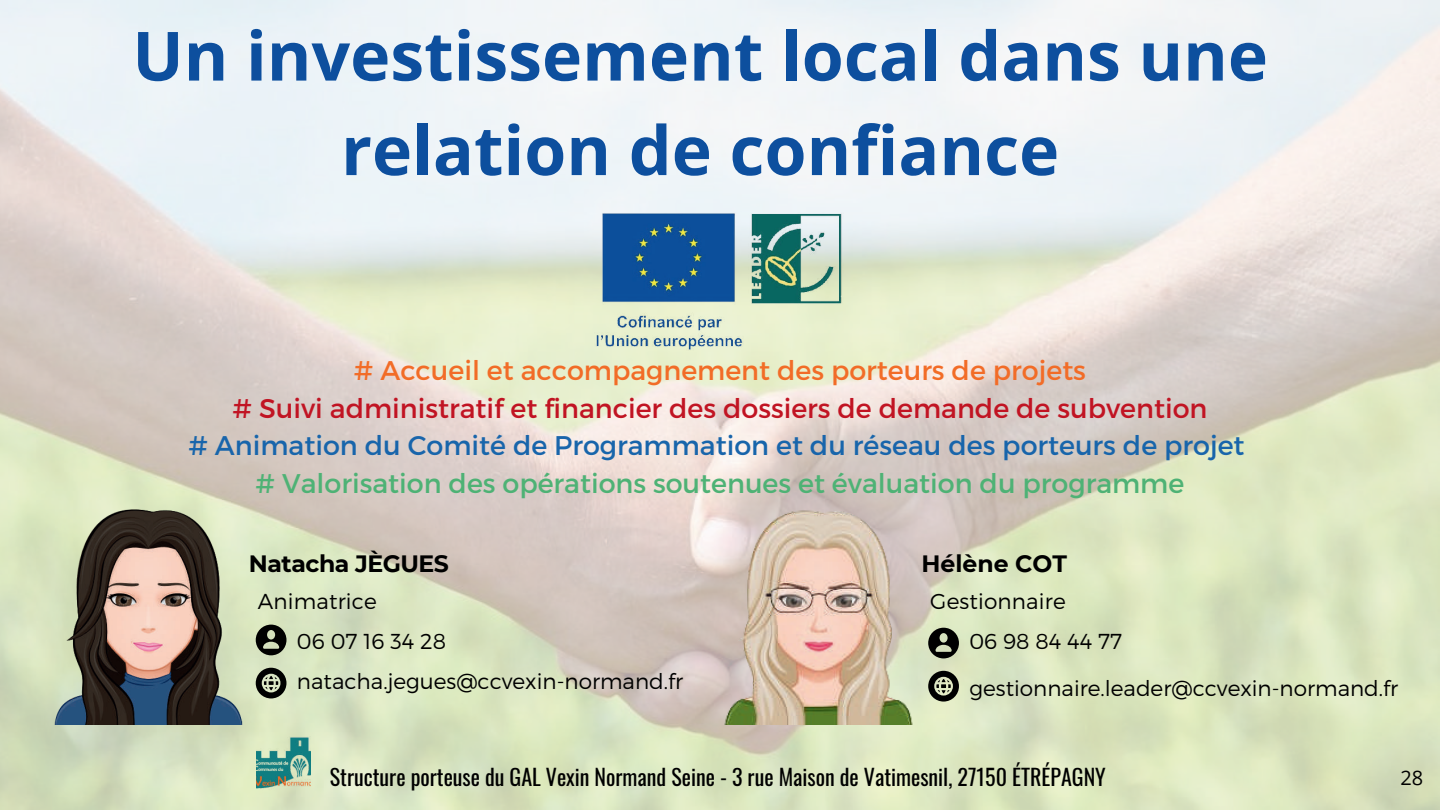
<style>
.page{position:relative;width:1440px;height:810px;background:#fff}
.page>*{position:absolute;margin:0;border:0;box-sizing:border-box;transform-origin:0 0}
.t1{font:700 68px/94.5px "Open Sans";color:#0d4f9e;text-align:center}
.t2{font:27px "Montserrat";color:#c11423}
.t3{font:27px "Montserrat";color:#1865ab}
.t4{font:27px "Montserrat";color:#4eb275}
.t5{font:27px "Montserrat";color:#f26c27}
.t6{font:700 23.6px "Montserrat";letter-spacing:-.02em;color:#000}
.t7{font:700 23.6px "Montserrat";color:#000}
.t8{font:22px "Oswald";color:#000}
.t9{font:300 21.6px "Montserrat";color:#000}
.t10{font:20px "Open Sans";color:#000}
</style>
<div class="page">
<img style="left:0;top:0;width:1440px;height:810px">
<img style="left:591px;top:209px;width:258px;height:145px">
<img style="left:35px;top:498px;width:227px;height:227px">
<svg style="left:256px;top:625px;width:30px;height:30px"></svg>
<svg style="left:256px;top:668px;width:30px;height:30px"></svg>
<img style="left:706px;top:498px;width:226px;height:227px">
<svg style="left:928px;top:628px;width:31px;height:30px"></svg>
<svg style="left:928px;top:671px;width:31px;height:31px"></svg>
<img style="left:257px;top:736px;width:54px;height:54px">
<h1 class="t1" style="left:132px;top:7px;width:1137px">Un investissement local dans une relation de confiance</h1>
<p class="t5" style="left:354px;top:354px;width:734px"># Accueil et accompagnement des porteurs de projets</p>
<p class="t2" style="left:233px;top:391px;width:976px"># Suivi administratif et financier des dossiers de demande de subvention</p>
<p class="t3" style="left:188px;top:429px;width:1058px"># Animation du Comité de Programmation et du réseau des porteurs de projet</p>
<p class="t4" style="left:256px;top:466px;width:930px"># Valorisation des opérations soutenues et évaluation du programme</p>
<p class="t6" style="left:249px;top:547px;width:202px">Natacha JÈGUES</p>
<p class="t7" style="left:921px;top:547px;width:147px">Hélène COT</p>
<p class="t9" style="left:258px;top:588px;width:121px">Animatrice</p>
<p class="t9" style="left:930px;top:588px;width:137px">Gestionnaire</p>
<p class="t9" style="left:297px;top:628px;width:151px">06 07 16 34 28</p>
<p class="t9" style="left:969px;top:628px;width:154px">06 98 84 44 77</p>
<p class="t9" style="left:297px;top:668px;width:388px">natacha.jegues@ccvexin-normand.fr</p>
<p class="t9" style="left:969px;top:675px;width:430px">gestionnaire.leader@ccvexin-normand.fr</p>
<p class="t8" style="left:330px;top:758px;width:777px">Structure porteuse du GAL Vexin Normand Seine - 3 rue Maison de Vatimesnil, 27150 ÉTRÉPAGNY</p>
<p class="t10" style="left:1400px;top:764px;width:24px">28</p>
</div>
